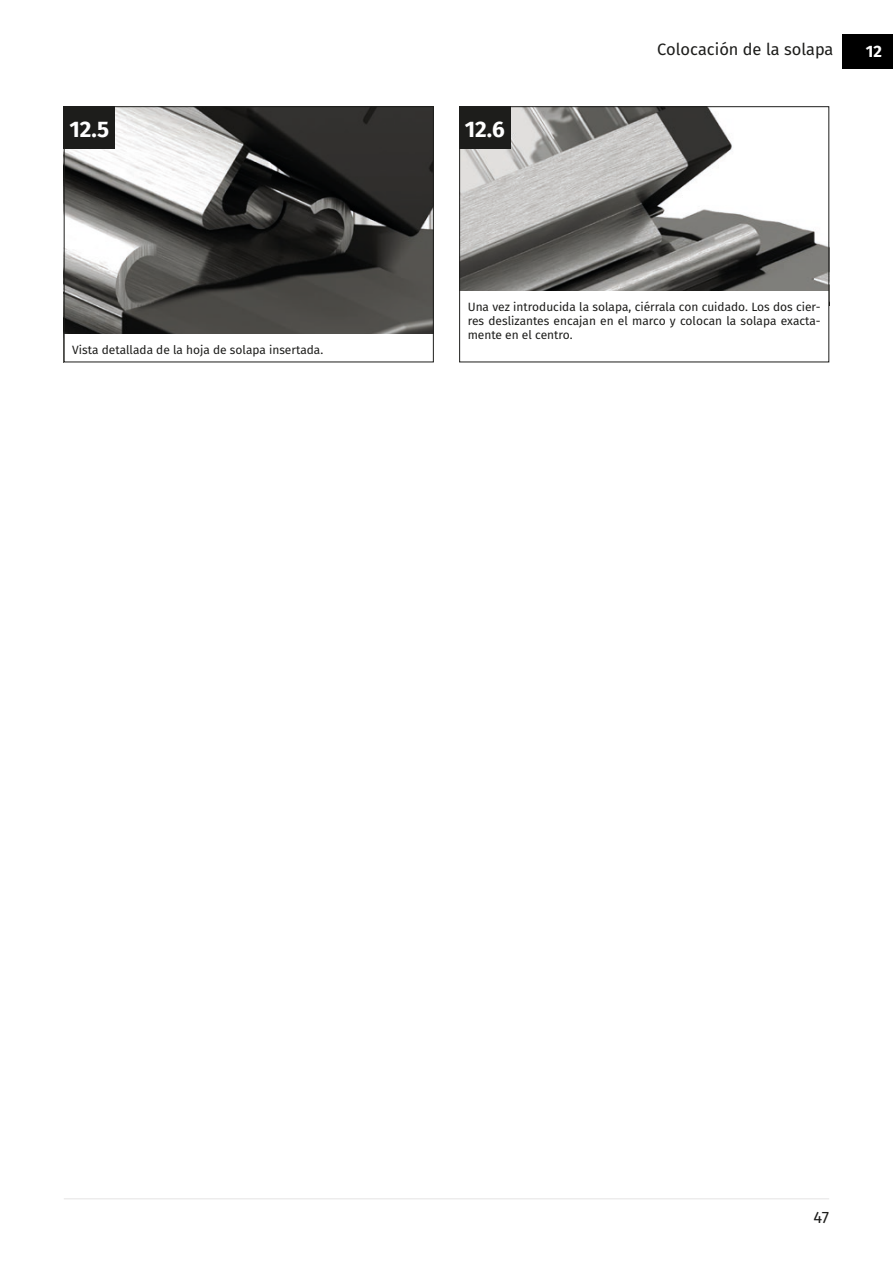
<style>
.page{position:relative;width:893px;height:1263px;background:#fff}
.page>*{position:absolute;margin:0;border:0;box-sizing:border-box;transform-origin:0 0}
.t1{font:700 22.5px "Fira Sans";color:#fff}
.t2{font:16.5px "Fira Sans";color:#1d1d1b}
.t3{font:700 16.5px "Fira Sans";color:#fff}
.t4{font:12px/14.4px "Fira Sans";color:#1d1d1b;text-align:justify}
</style>
<div class="page">
<hr style="left:64px;top:1198px;width:765px;height:1px;background:#e4e3e3">
<img style="left:66px;top:108px;width:366px;height:226px">
<img style="left:461px;top:108px;width:366px;height:183px">
<div style="left:842px;top:34px;width:51px;height:34px;background:#000"></div>
<div style="left:459px;top:106px;width:370px;height:256px;border:1px solid #1d1d1b"></div>
<div style="left:459px;top:106px;width:51px;height:43px;background:#1d1d1b"></div>
<div style="left:64px;top:106px;width:370px;height:256px;border:1px solid #1d1d1b"></div>
<div style="left:64px;top:106px;width:51px;height:43px;background:#1d1d1b"></div>
<h1 class="t1" style="left:69px;top:110px;width:41px">12.5</h1>
<h1 class="t1" style="left:465px;top:110px;width:41px">12.6</h1>
<h2 class="t2" style="left:657px;top:37px;width:178px">Colocación de la solapa</h2>
<h2 class="t3" style="left:866px;top:37px;width:18px">12</h2>
<p class="t4" style="left:72px;top:342px;width:251px">Vista detallada de la hoja de solapa insertada.</p>
<p class="t4" style="left:468px;top:299px;width:354px">Una vez introducida la solapa, ciérrala con cuidado. Los dos cier&shy;res deslizantes encajan en el marco y colocan la solapa exacta&shy;mente en el centro.</p>
<h2 class="t2" style="left:813px;top:1205px;width:17px">47</h2>
</div>
